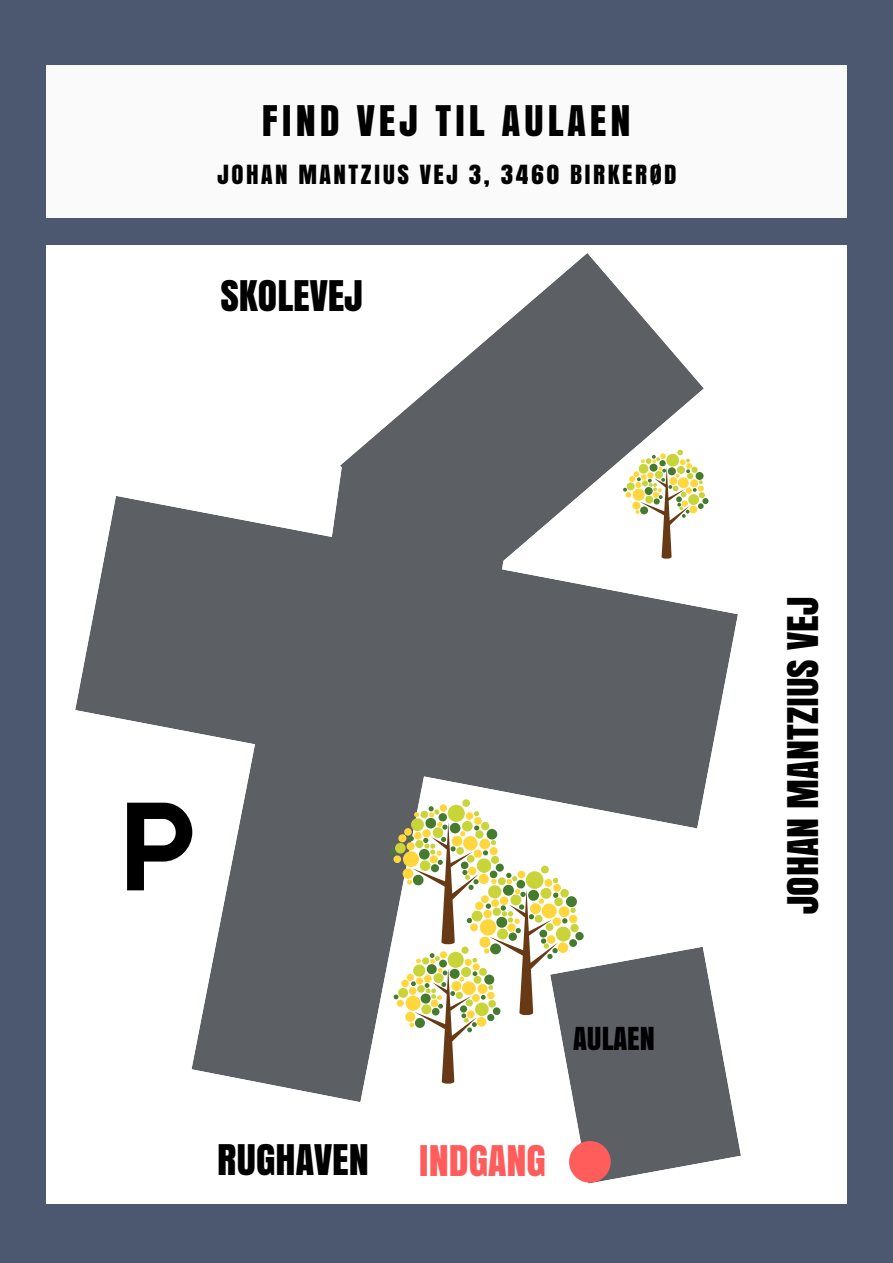
<style>
.page{position:relative;width:893px;height:1263px;background:#fff}
.page>*{position:absolute;margin:0;border:0;box-sizing:border-box;transform-origin:0 0}
.t1{font:39.6px "Anton";color:#000}
.t2{font:39.6px "Anton";letter-spacing:.1em;color:#000}
.t3{font:39.6px "Anton";color:#ff5c5c}
.t4{font:29.7px "Anton";color:#000}
.t5{font:24.75px "Anton";letter-spacing:.1em;color:#000}
</style>
<div class="page">
<div style="left:0;top:0;width:892px;height:1262px;background:#4c586f"></div>
<div style="left:46px;top:65px;width:800px;height:153px;background:#fafafa"></div>
<div style="left:46px;top:245px;width:800px;height:959px;background:#fff"></div>
<svg style="left:191px;top:828px;width:216px;height:274px;fill:#5c6065"></svg>
<svg style="left:341px;top:253px;width:363px;height:243px;fill:#5c6065"></svg>
<svg style="left:75px;top:496px;width:663px;height:332px;fill:#5c6065"></svg>
<div style="left:304px;top:465px;width:209px;height:291px;background:#5c6065"></div>
<svg style="left:393px;top:994px;width:5px;height:5px"></svg>
<div style="left:398px;top:988px;width:10px;height:10px;background:#c9d439;border-radius:50%"></div>
<svg style="left:405px;top:996px;width:15px;height:15px"></svg>
<svg style="left:405px;top:1012px;width:10px;height:10px"></svg>
<div style="left:396px;top:1000px;width:8px;height:7px;background:#ffd73d;border-radius:50%"></div>
<div style="left:401px;top:980px;width:8px;height:7px;background:#ffd73d;border-radius:50%"></div>
<svg style="left:390px;top:850px;width:5px;height:5px"></svg>
<div style="left:395px;top:843px;width:10px;height:10px;background:#c9d439;border-radius:50%"></div>
<div style="left:462px;top:799px;width:8px;height:8px;background:#c9d439;border-radius:50%"></div>
<svg style="left:403px;top:851px;width:16px;height:16px"></svg>
<div style="left:402px;top:868px;width:11px;height:11px;background:#ffd73d;border-radius:50%"></div>
<div style="left:393px;top:855px;width:8px;height:8px;background:#ffd73d;border-radius:50%"></div>
<svg style="left:404px;top:828px;width:8px;height:8px"></svg>
<div style="left:398px;top:834px;width:8px;height:8px;background:#ffd73d;border-radius:50%"></div>
<svg style="left:623px;top:450px;width:85px;height:109px"></svg>
<div style="left:681px;top:500px;width:7px;height:7px;background:#ffd73d;border-radius:50%"></div>
<svg style="left:127px;top:803px;width:65px;height:87px"></svg>
<svg style="left:407px;top:806px;width:334px;height:377px"></svg>
<p class="t2" style="left:262px;top:91px;width:370px">FIND VEJ TIL AULAEN</p>
<p class="t5" style="left:217px;top:156px;width:461px">JOHAN MANTZIUS VEJ 3, 3460 BIRKERØD</p>
<p class="t1" style="left:220px;top:266px;width:144px">SKOLEVEJ</p>
<p class="t1" style="left:217px;top:1130px;width:153px">RUGHAVEN</p>
<p class="t4" style="left:573px;top:1016px;width:83px">AULAEN</p>
<p class="t3" style="left:419px;top:1131px;width:129px">INDGANG</p>
<p class="t1" style="left:773px;top:914px;width:319px;rotate:-90deg">JOHAN MANTZIUS VEJ</p>
</div>
